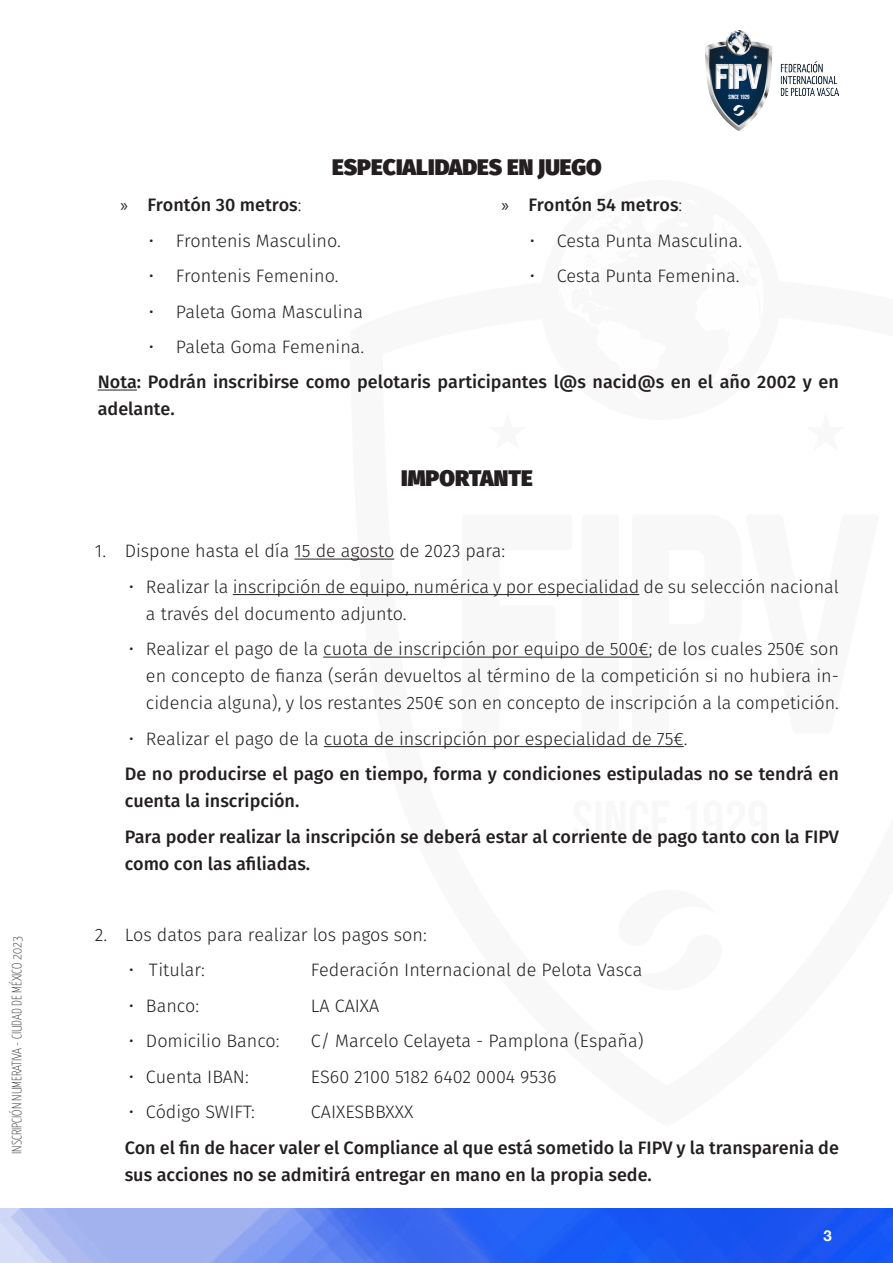
<style>
.page{position:relative;width:893px;height:1263px;background:#fff}
.page>*{position:absolute;margin:0;border:0;box-sizing:border-box;transform-origin:0 0}
.t1{font:900 22.5px "Fira Sans";color:#231f20}
.t2{font:300 18px/27px "Fira Sans";color:#231f20}
.t3{font:500 18px/27px "Fira Sans";color:#231f20}
.t4{font:700 15px "Helvetica Neue";color:#fff}
.t5{font:100 13.5px "Yanone Kaffeesatz";color:#231f20}
.s1{font-family:"Myriad Pro";font-weight:400}
.s2{font-weight:300}
</style>
<div class="page">
<img style="left:0;top:1209px;width:893px;height:54px">
<img style="left:705px;top:30px;width:134px;height:101px">
<hr style="left:98px;top:390px;width:39px;height:1px;background:#231f20">
<hr style="left:294px;top:559px;width:100px;height:1px;background:#231f20">
<hr style="left:233px;top:594px;width:406px;height:1px;background:#231f20">
<hr style="left:323px;top:657px;width:326px;height:1px;background:#231f20">
<hr style="left:324px;top:746px;width:360px;height:1px;background:#231f20">
<p class="t5" style="left:9px;top:1154px;width:219px;rotate:-90deg">INSCRIPCIÓN NUMERATIVA - CIUDAD DE MÉXICO 2023</p>
<p class="t1" style="left:332px;top:146px;width:271px">ESPECIALIDADES EN JUEGO</p>
<p class="t3" style="left:120px;top:191px;width:183px"><span class="s1">»</span> Frontón 30 metros<span class="s2">:</span></p>
<p class="t2" style="left:149px;top:227px;width:194px">• Frontenis Masculino.</p>
<p class="t2" style="left:149px;top:263px;width:191px">• Frontenis Femenino.</p>
<p class="t2" style="left:149px;top:298px;width:216px">• Paleta Goma Masculina</p>
<p class="t2" style="left:149px;top:334px;width:217px">• Paleta Goma Femenina.</p>
<p class="t3" style="left:501px;top:191px;width:182px"><span class="s1">»</span> Frontón 54 metros<span class="s2">:</span></p>
<p class="t2" style="left:530px;top:227px;width:214px">• Cesta Punta Masculina.</p>
<p class="t2" style="left:530px;top:263px;width:211px">• Cesta Punta Femenina.</p>
<p class="t3" style="left:98px;top:368px;width:743px">Nota: Podrán inscribirse como pelotaris participantes l@s nacid@s en el año 2002 y en adelante.</p>
<p class="t1" style="left:401px;top:457px;width:133px">IMPORTANTE</p>
<p class="t2" style="left:95px;top:537px;width:412px">1. Dispone hasta el día 15 de agosto de 2023 para:</p>
<p class="t2" style="left:146px;top:573px;width:694px;text-indent:-17px">• Realizar la inscripción de equipo, numérica y por especialidad de su selección nacional a través del documento adjunto.</p>
<p class="t2" style="left:146px;top:635px;width:694px;text-align:justify;text-indent:-17px">• Realizar el pago de la cuota de inscripción por equipo de 500€; de los cuales 250€ son en concepto de fianza (serán devueltos al término de la competición si no hubiera in&shy;cidencia alguna), y los restantes 250€ son en concepto de inscripción a la competición.</p>
<p class="t2" style="left:129px;top:725px;width:560px">• Realizar el pago de la cuota de inscripción por especialidad de 75€.</p>
<p class="t3" style="left:125px;top:760px;width:716px">De no producirse el pago en tiempo, forma y condiciones estipuladas no se tendrá en cuenta la inscripción.</p>
<p class="t3" style="left:125px;top:822px;width:716px">Para poder realizar la inscripción se deberá estar al corriente de pago tanto con la FIPV como con las afiliadas.</p>
<p class="t2" style="left:95px;top:921px;width:333px">2. Los datos para realizar los pagos son:</p>
<p class="t2" style="left:129px;top:956px;width:78px">• Titular:</p>
<p class="t2" style="left:311px;top:956px;width:333px">Federación Internacional de Pelota Vasca</p>
<p class="t2" style="left:129px;top:992px;width:72px">• Banco:</p>
<p class="t2" style="left:311px;top:992px;width:70px">LA CAIXA</p>
<p class="t2" style="left:129px;top:1027px;width:152px">• Domicilio Banco:</p>
<p class="t2" style="left:311px;top:1027px;width:334px">C/ Marcelo Celayeta - Pamplona (España)</p>
<p class="t2" style="left:129px;top:1063px;width:121px">• Cuenta IBAN:</p>
<p class="t2" style="left:311px;top:1063px;width:247px">ES60 2100 5182 6402 0004 9536</p>
<p class="t2" style="left:129px;top:1098px;width:127px">• Código SWIFT:</p>
<p class="t2" style="left:311px;top:1098px;width:104px">CAIXESBBXXX</p>
<p class="t3" style="left:125px;top:1133px;width:716px">Con el fin de hacer valer el Compliance al que está sometido la FIPV y la transparenia de sus acciones no se admitirá entregar en mano en la propia sede.</p>
<p class="t4" style="left:823px;top:1224px;width:10px">3</p>
</div>
